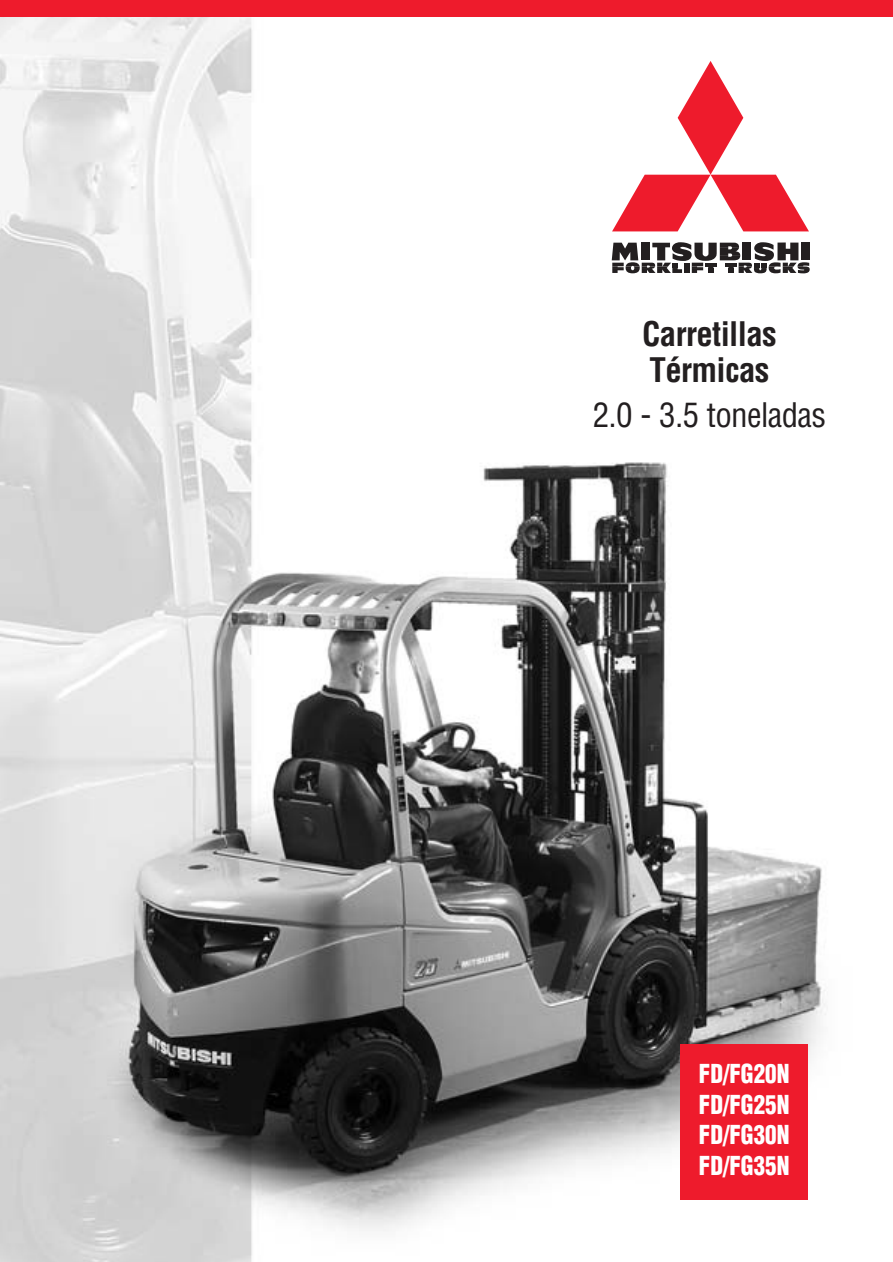
<style>
.page{position:relative;width:893px;height:1262px;background:#fff}
.page>*{position:absolute;margin:0;border:0;box-sizing:border-box;transform-origin:0 0}
.t1{font:700 condensed 33px/36px "Helvetica";letter-spacing:-.02em;color:#231f20}
.t2{font:condensed 33px "Helvetica";letter-spacing:-.02em;color:#231f20}
.t3{font:900 condensed 25.5px/30.6px "Helvetica";color:#fff;text-align:justify;scale:.9 1}
</style>
<div class="page">
<img style="left:0;top:17px;width:826px;height:1244px">
<div style="left:0;top:0;width:893px;height:17px;background:#ee1b2c"></div>
<div style="left:586px;top:54px;width:249px;height:241px;background:#fff"></div>
<svg style="left:612px;top:242px;width:198px;height:31px"></svg>
<svg style="left:612px;top:61px;width:197px;height:170px"></svg>
<div style="left:680px;top:1043px;width:128px;height:156px;background:#ee1b2c"></div>
<p class="t1" style="left:642px;top:319px;width:136px">Carretillas<br>Térmicas</p>
<p class="t2" style="left:593px;top:402px;width:235px">2.0 - 3.5 toneladas</p>
<p class="t3" style="left:699px;top:1060px;width:102px">FD/FG20N FD/FG25N FD/FG30N FD/FG35N</p>
</div>
